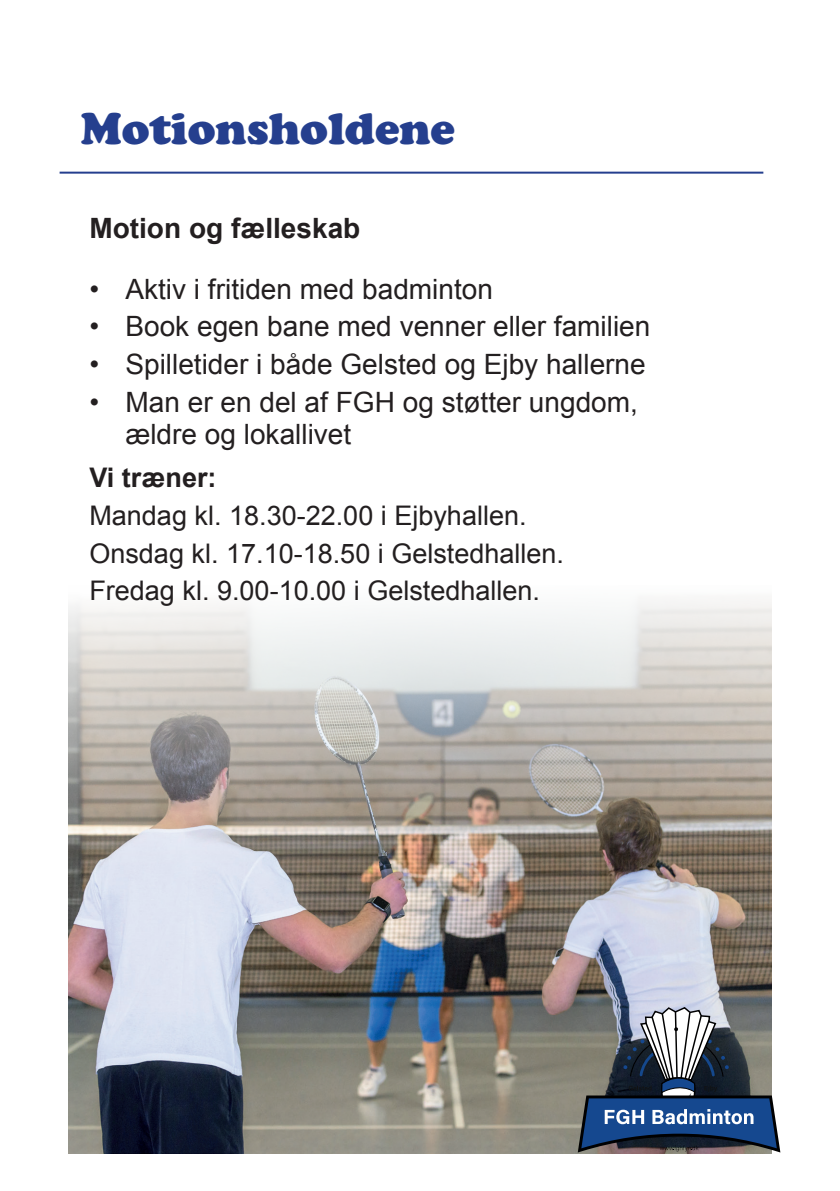
<style>
.page{position:relative;width:840px;height:1191px;background:#fff}
.page>*{position:absolute;margin:0;border:0;box-sizing:border-box;transform-origin:0 0}
.t1{font:44px "Cooper Black Std";color:#253f8e}
.t2{font:28px/32px "Arial";color:#231f20}
.t3{font:700 28px "Arial";color:#231f20}
.t4{font:27px/37.6px "Arial";color:#231f20}
.t5{font:700 27px "Arial";color:#231f20}
</style>
<div class="page">
<hr style="left:60px;top:172px;width:703px;height:2px;background:#253f8e">
<img style="left:68px;top:600px;width:703px;height:553px">
<svg style="left:577px;top:1006px;width:203px;height:146px"></svg>
<h1 class="t1" style="left:81px;top:102px;width:375px">Motionsholdene</h1>
<p class="t3" style="left:89px;top:210px;width:272px">Motion og fælleskab</p>
<p class="t2" style="left:89px;top:273px;width:405px">• Aktiv i fritiden med badminton</p>
<p class="t2" style="left:89px;top:311px;width:562px">• Book egen bane med venner eller familien</p>
<p class="t2" style="left:89px;top:348px;width:557px">• Spilletider i både Gelsted og Ejby hallerne</p>
<p class="t2" style="left:125px;top:386px;width:514px;text-indent:-36px">• Man er en del af FGH og støtter ungdom, ældre og lokallivet</p>
<p class="t5" style="left:89px;top:460px;width:129px">Vi træner:</p>
<p class="t4" style="left:89px;top:497px;width:476px">Mandag kl. 18.30-22.00 i Ejbyhallen.<br>Onsdag kl. 17.10-18.50 i Gelstedhallen.<br>Fredag kl. 9.00-10.00 i Gelstedhallen.</p>
</div>
